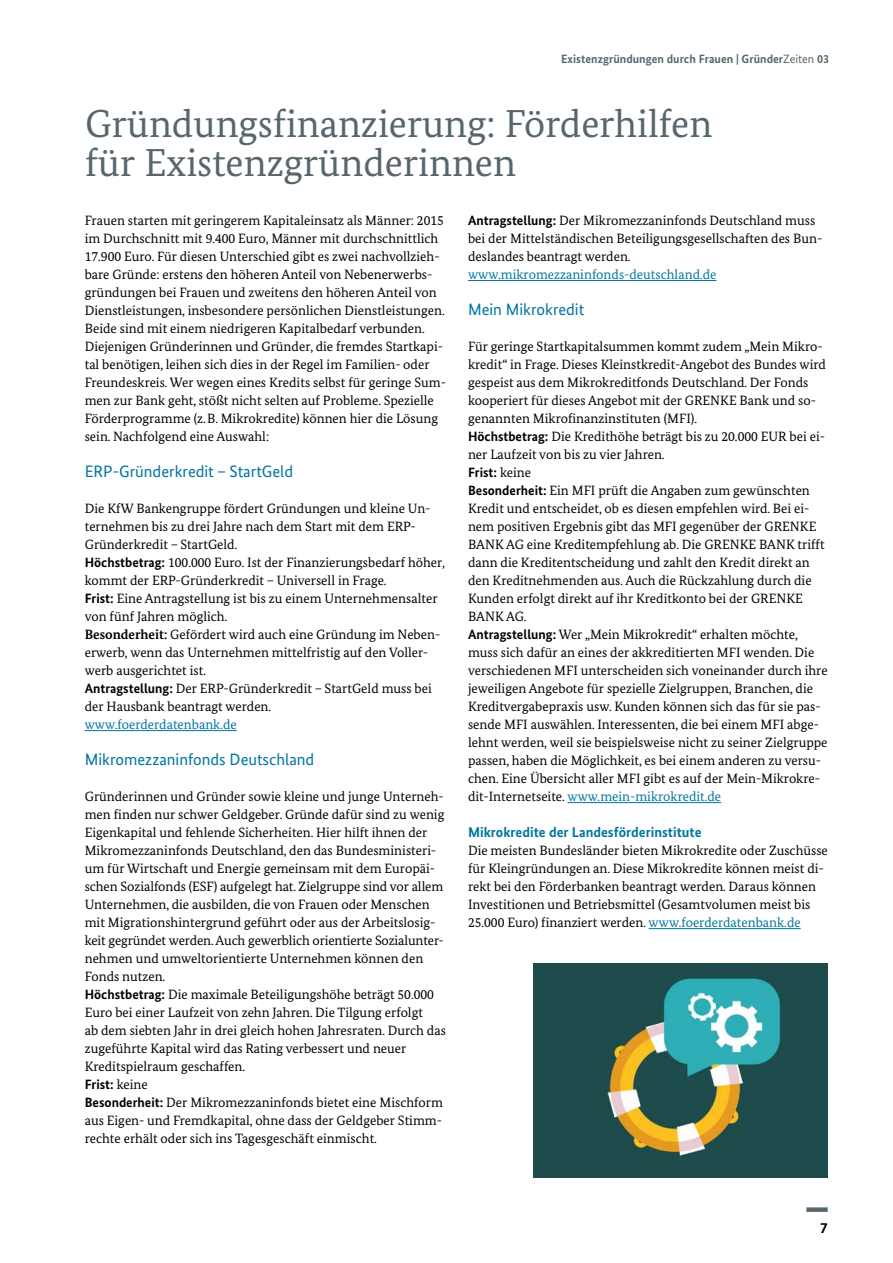
<style>
.page{position:relative;width:893px;height:1263px;background:#fff}
.page>*{position:absolute;margin:0;border:0;box-sizing:border-box;transform-origin:0 0}
.t1{font:39px/39px "Bundes Serif";color:#57666d}
.t2{font:16.5px "Bundes Sans";color:#0075a0}
.t3{font:700 15px "Bundes Sans";color:#000}
.t4{font:700 14.25px "Bundes Sans";color:#0075a0}
.t5{font:13.5px/18px "Bundes Serif";color:#000}
.t6{font:13.5px "Bundes Serif";color:#0075a0}
.t7{font:700 13.5px "Bundes Sans";color:#000}
.t8{font:700 12px "Bundes Sans";color:#57666d}
.s1{font-weight:400}
.s2{font-family:"Bundes Sans";font-weight:700}
.s3{font-weight:700}
.s4{font-family:"Bundes Serif";font-weight:400}
.s5{color:#0075a0}
</style>
<div class="page">
<hr style="left:468px;top:280px;width:248px;height:1px;background:#0075a0">
<hr style="left:568px;top:802px;width:153px;height:1px;background:#0075a0">
<hr style="left:649px;top:928px;width:152px;height:1px;background:#0075a0">
<hr style="left:85px;top:730px;width:152px;height:1px;background:#0075a0">
<div style="left:806px;top:1207px;width:22px;height:5px;background:#57666d"></div>
<img style="left:533px;top:963px;width:295px;height:215px">
<p class="t8" style="left:561px;top:52px;width:270px">Existenzgründungen durch Frauen | Gründer<span class="s1">Zeiten</span> 03</p>
<h2 class="t1" style="left:85px;top:103px;width:629px">Gründungsfinanzierung: Förderhilfen für Existenzgründerinnen</h2>
<p class="t5" style="left:85px;top:211px;width:363px">Frauen starten mit geringerem Kapitaleinsatz als Männer: 2015 im Durchschnitt mit 9.400 Euro, Männer mit durchschnittlich 17.900 Euro. Für diesen Unterschied gibt es zwei nachvollzieh&shy;bare Gründe: erstens den höheren Anteil von Nebenerwerbs&shy;gründungen bei Frauen und zweitens den höheren Anteil von Dienstleistungen, insbesondere persönlichen Dienstleistungen.<br>Beide sind mit einem niedrigeren Kapitalbedarf verbunden.<br>Diejenigen Gründerinnen und Gründer, die fremdes Startkapi&shy;tal benötigen, leihen sich dies in der Regel im Familien- oder Freundeskreis. Wer wegen eines Kredits selbst für geringe Sum&shy;men zur Bank geht, stößt nicht selten auf Probleme. Spezielle Förderprogramme (z.B. Mikrokredite) können hier die Lösung sein. Nachfolgend eine Auswahl:</p>
<h3 class="t2" style="left:85px;top:461px;width:210px">ERP-Gründerkredit – StartGeld</h3>
<p class="t5" style="left:85px;top:499px;width:362px">Die KfW Bankengruppe fördert Gründungen und kleine Un&shy;ternehmen bis zu drei Jahre nach dem Start mit dem ERP-Gründerkredit – StartGeld.<br><span class="s2">Höchstbetrag:</span> 100.000 Euro. Ist der Finanzierungsbedarf höher, kommt der ERP-Gründerkredit – Universell in Frage.</p>
<p class="t5" style="left:85px;top:589px;width:354px"><span class="s2">Frist:</span> Eine Antragstellung ist bis zu einem Unternehmensalter von fünf Jahren möglich.</p>
<p class="t5" style="left:85px;top:625px;width:357px"><span class="s3">Besonderheit:</span> Gefördert wird auch eine Gründung im Neben&shy;erwerb, wenn das Unternehmen mittelfristig auf den Voller&shy;werb ausgerichtet ist.</p>
<p class="t5" style="left:85px;top:679px;width:349px"><span class="s2">Antragstellung:</span> Der ERP-Gründerkredit – StartGeld muss bei der Hausbank beantragt werden.</p>
<p class="t6" style="left:85px;top:716px;width:154px">www.foerderdatenbank.de</p>
<h3 class="t2" style="left:85px;top:749px;width:231px">Mikromezzaninfonds Deutschland</h3>
<p class="t5" style="left:85px;top:787px;width:361px">Gründerinnen und Gründer sowie kleine und junge Unterneh&shy;men finden nur schwer Geldgeber. Gründe dafür sind zu wenig Eigenkapital und fehlende Sicherheiten. Hier hilft ihnen der Mikromezzaninfonds Deutschland, den das Bundesministeri&shy;um für Wirtschaft und Energie gemeinsam mit dem Europäi&shy;schen Sozialfonds (ESF) aufgelegt hat. Zielgruppe sind vor allem Unternehmen, die ausbilden, die von Frauen oder Menschen mit Migrationshintergrund geführt oder aus der Arbeitslosig&shy;keit gegründet werden. Auch gewerblich orientierte Sozialunter&shy;nehmen und umweltorientierte Unternehmen können den Fonds nutzen.</p>
<p class="t5" style="left:85px;top:985px;width:363px"><span class="s2">Höchstbetrag:</span> Die maximale Beteiligungshöhe beträgt 50.000<br>Euro bei einer Laufzeit von zehn Jahren. Die Tilgung erfolgt<br>ab dem siebten Jahr in drei gleich hohen Jahresraten. Durch das zugeführte Kapital wird das Rating verbessert und neuer Kreditspielraum geschaffen.</p>
<p class="t7" style="left:85px;top:1076px;width:65px">Frist: <span class="s4">keine</span></p>
<p class="t5" style="left:85px;top:1093px;width:360px;text-align:justify"><span class="s2">Besonderheit:</span> Der Mikromezzaninfonds bietet eine Mischform aus Eigen- und Fremdkapital, ohne dass der Geldgeber Stimm&shy;rechte erhält oder sich ins Tagesgeschäft einmischt.</p>
<p class="t5" style="left:468px;top:211px;width:356px"><span class="s2">Antragstellung:</span> Der Mikromezzaninfonds Deutschland muss bei der Mittelständischen Beteiligungsgesellschaften des Bun&shy;deslandes beantragt werden.</p>
<p class="t6" style="left:468px;top:266px;width:250px">www.mikromezzaninfonds-deutschland.de</p>
<h3 class="t2" style="left:468px;top:299px;width:118px">Mein Mikrokredit</h3>
<p class="t5" style="left:468px;top:337px;width:359px">Für geringe Startkapitalsummen kommt zudem „Mein Mikro&shy;kredit“ in Frage. Dieses Kleinstkredit-Angebot des Bundes wird gespeist aus dem Mikrokreditfonds Deutschland. Der Fonds kooperiert für dieses Angebot mit der GRENKE Bank und so&shy;genannten Mikrofinanzinstituten (MFI).</p>
<p class="t5" style="left:468px;top:427px;width:358px"><span class="s2">Höchstbetrag:</span> Die Kredithöhe beträgt bis zu 20.000 EUR bei ei&shy;ner Laufzeit von bis zu vier Jahren.</p>
<p class="t7" style="left:468px;top:464px;width:65px">Frist: <span class="s4">keine</span></p>
<p class="t5" style="left:468px;top:481px;width:358px"><span class="s2">Besonderheit:</span> Ein MFI prüft die Angaben zum gewünschten Kredit und entscheidet, ob es diesen empfehlen wird. Bei ei&shy;nem positiven Ergebnis gibt das MFI gegenüber der GRENKE BANK AG eine Kreditempfehlung ab. Die GRENKE BANK trifft dann die Kreditentscheidung und zahlt den Kredit direkt an den Kreditnehmenden aus. Auch die Rückzahlung durch die Kunden erfolgt direkt auf ihr Kreditkonto bei der GRENKE BANK AG.</p>
<p class="t5" style="left:468px;top:625px;width:361px"><span class="s2">Antragstellung:</span> Wer „Mein Mikrokredit“ erhalten möchte, muss sich dafür an eines der akkreditierten MFI wenden. Die verschiedenen MFI unterscheiden sich voneinander durch ihre jeweiligen Angebote für spezielle Zielgruppen, Branchen, die Kreditvergabepraxis usw. Kunden können sich das für sie pas&shy;sende MFI auswählen. Interessenten, die bei einem MFI abge&shy;lehnt werden, weil sie beispielsweise nicht zu seiner Zielgruppe passen, haben die Möglichkeit, es bei einem anderen zu versu&shy;chen. Eine Übersicht aller MFI gibt es auf der Mein-Mikrokre&shy;dit-Internetseite. <span class="s5">www.mein-mikrokredit.de</span></p>
<h4 class="t4" style="left:468px;top:823px;width:235px">Mikrokredite der Landesförderinstitute</h4>
<p class="t5" style="left:468px;top:841px;width:361px">Die meisten Bundesländer bieten Mikrokredite oder Zuschüsse für Kleingründungen an. Diese Mikrokredite können meist di&shy;rekt bei den Förderbanken beantragt werden. Daraus können Investitionen und Betriebsmittel (Gesamtvolumen meist bis 25.000 Euro) finanziert werden. <span class="s5">www.foerderdatenbank.de</span></p>
<p class="t3" style="left:820px;top:1219px;width:9px">7</p>
</div>
